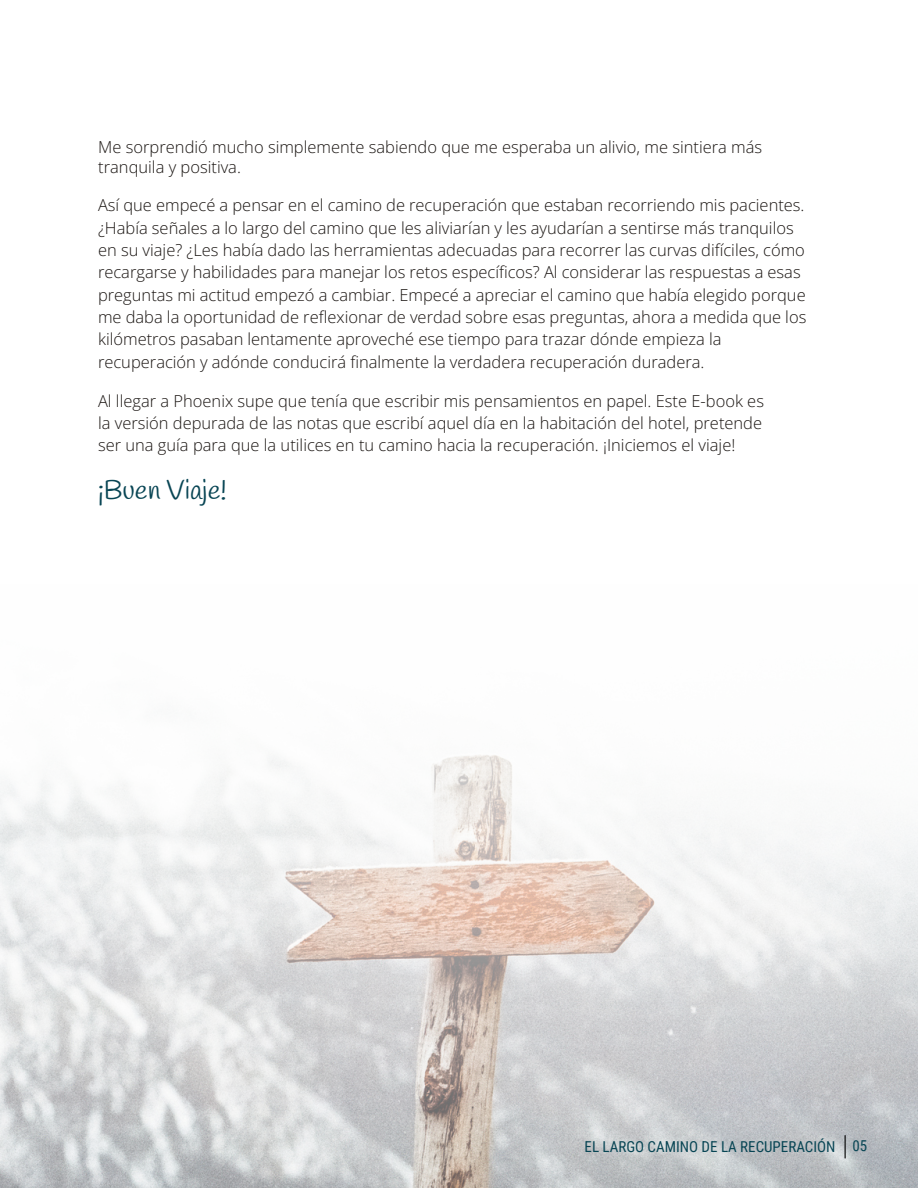
<style>
.page{position:relative;width:918px;height:1188px;background:#fff}
.page>*{position:absolute;margin:0;border:0;box-sizing:border-box;transform-origin:0 0}
.t1{font:27px "Handlee";color:#084554}
.t2{font:300 16.5px/22.4px "Open Sans";color:#1a1512}
.t3{font:15px "Roboto Condensed";color:#084554}
</style>
<div class="page">
<svg style="left:0;top:755px;width:918px;height:433px"></svg>
<svg style="left:845px;top:1136px;width:1px;height:22px"></svg>
<p class="t2" style="left:98px;top:137px;width:665px;line-height:19.8px">Me sorprendió mucho simplemente sabiendo que me esperaba un alivio, me sintiera más tranquila y positiva.</p>
<p class="t2" style="left:98px;top:194px;width:710px">Así que empecé a pensar en el camino de recuperación que estaban recorriendo mis pacientes. ¿Había señales a lo largo del camino que les aliviarían y les ayudarían a sentirse más tranquilos en su viaje? ¿Les había dado las herramientas adecuadas para recorrer las curvas difíciles, cómo recargarse y habilidades para manejar los retos específicos? Al considerar las respuestas a esas preguntas mi actitud empezó a cambiar. Empecé a apreciar el camino que había elegido porque me daba la oportunidad de reflexionar de verdad sobre esas preguntas, ahora a medida que los kilómetros pasaban lentamente aproveché ese tiempo para trazar dónde empieza la recuperación y adónde conducirá finalmente la verdadera recuperación duradera.</p>
<p class="t2" style="left:98px;top:389px;width:668px;text-align:justify">Al llegar a Phoenix supe que tenía que escribir mis pensamientos en papel. Este E-book es la versión depurada de las notas que escribí aquel día en la habitación del hotel, pretende ser una guía para que la utilices en tu camino hacia la recuperación. ¡Iniciemos el viaje!</p>
<p class="t1" style="left:98px;top:473px;width:130px">¡Buen Viaje!</p>
<p class="t3" style="left:585px;top:1136px;width:252px">EL LARGO CAMINO DE LA RECUPERACIÓN</p>
<p class="t3" style="left:853px;top:1138px;width:16px">05</p>
</div>
